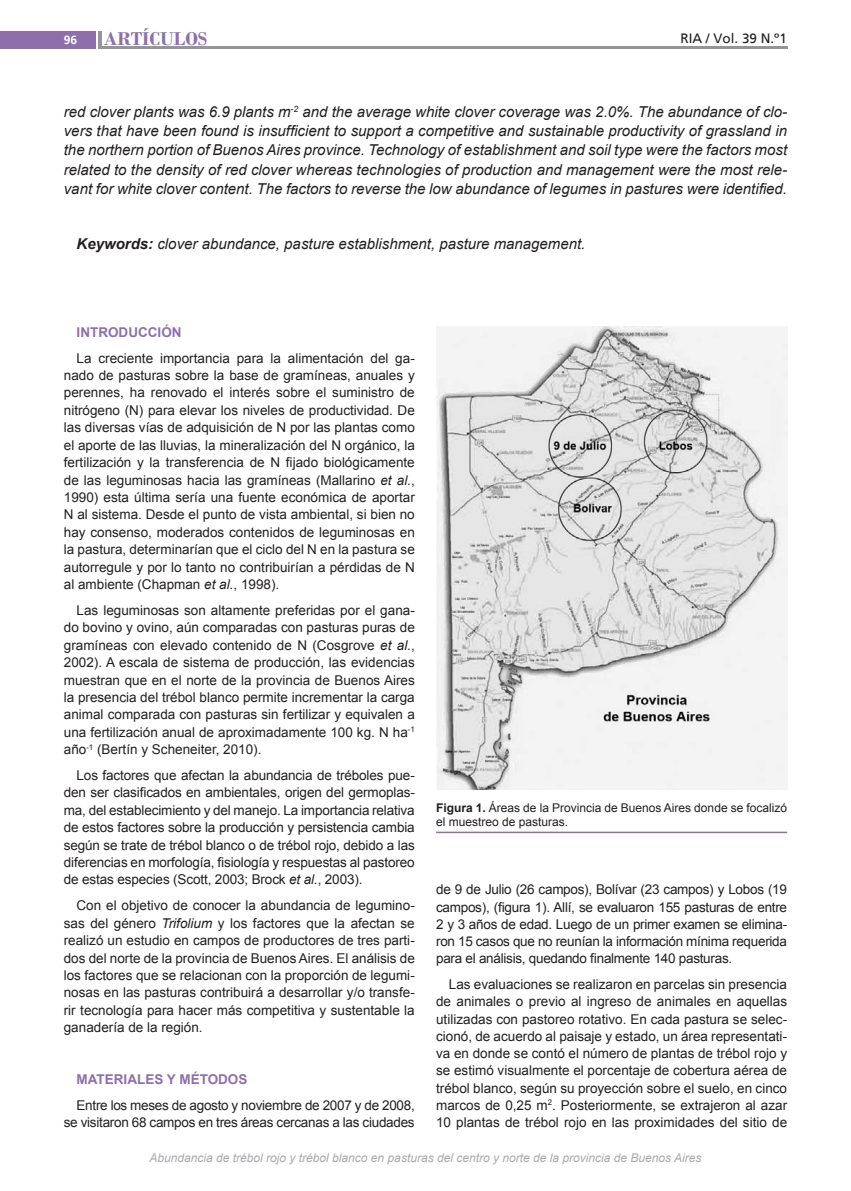
<style>
.page{position:relative;width:851px;height:1191px;background:#fff}
.page>*{position:absolute;margin:0;border:0;box-sizing:border-box;transform-origin:0 0}
.t1{font:700 19.5px "Bodoni";color:#8e6fac}
.t2{font:italic 15px/19px "Arial";color:#231f20;text-align:justify}
.t3{font:13.5px/17.4px "Arial";color:#231f20;text-align:justify}
.t4{font:13.5px/17.4px "Arial";letter-spacing:-.02em;color:#231f20;text-align:right}
.t5{font:700 13.5px "Arial";color:#8e6fac}
.t6{font:13.5px "Frutiger";color:#231f20}
.t7{font:italic 12px "Arial";color:#a8a9ad}
.t8{font:12px/14.4px "Arial";color:#231f20}
.t9{font:700 12px "Frutiger";color:#fff}
.s1{font-weight:700}
.s2{font-style:italic}
</style>
<div class="page">
<div style="left:0;top:31px;width:96px;height:17px;background:#8e6fac"></div>
<hr style="left:98px;top:31px;width:3px;height:17px;background:#939598">
<hr style="left:100px;top:46px;width:687px;height:2px;background:#939598">
<img style="left:436px;top:327px;width:351px;height:462px">
<hr style="left:436px;top:831px;width:351px;height:2px;background:#8e6fac">
<p class="t9" style="left:64px;top:32px;width:15px">96</p>
<h1 class="t1" style="left:104px;top:27px;width:105px">ARTÍCULOS</h1>
<p class="t6" style="left:680px;top:30px;width:108px">RIA / Vol. 39 N.º1</p>
<p class="t2" style="left:64px;top:103px;width:724px">red clover plants was 6.9 plants m<sup>-2</sup> and the average white clover coverage was 2.0%. The abundance of clo&shy;vers that have been found is insufficient to support a competitive and sustainable productivity of grassland in the northern portion of Buenos Aires province. Technology of establishment and soil type were the factors most related to the density of red clover whereas technologies of production and management were the most rele&shy;vant for white clover content. The factors to reverse the low abundance of legumes in pastures were identified.</p>
<p class="t2" style="left:77px;top:234px;width:510px"><span class="s1">Keywords:</span> clover abundance, pasture establishment, pasture management.</p>
<p class="t5" style="left:77px;top:323px;width:106px">INTRODUCCIÓN</p>
<p class="t3" style="left:64px;top:349px;width:352px;text-indent:13px">La creciente importancia para la alimentación del ga&shy;nado de pasturas sobre la base de gramíneas, anuales y perennes, ha renovado el interés sobre el suministro de nitrógeno (N) para elevar los niveles de productividad. De las diversas vías de adquisición de N por las plantas como el aporte de las lluvias, la mineralización del N orgánico, la fertilización y la transferencia de N fijado biológicamente de las leguminosas hacia las gramíneas (Mallarino <span class="s2">et al.</span>, 1990) esta última sería una fuente económica de aportar N al sistema. Desde el punto de vista ambiental, si bien no hay consenso, moderados contenidos de leguminosas en la pastura, determinarían que el ciclo del N en la pastura se autorregule y por lo tanto no contribuirían a pérdidas de N al ambiente (Chapman <span class="s2">et al.</span>, 1998).</p>
<p class="t3" style="left:64px;top:601px;width:352px;text-indent:13px">Las leguminosas son altamente preferidas por el gana&shy;do bovino y ovino, aún comparadas con pasturas puras de gramíneas con elevado contenido de N (Cosgrove <span class="s2">et al.</span>, 2002). A escala de sistema de producción, las evidencias muestran que en el norte de la provincia de Buenos Aires la presencia del trébol blanco permite incrementar la carga animal comparada con pasturas sin fertilizar y equivalen a una fertilización anual de aproximadamente 100 kg. N ha<sup>-1 </sup>año<sup>-1</sup> (Bertín y Scheneiter, 2010).</p>
<p class="t3" style="left:64px;top:766px;width:352px;text-indent:13px">Los factores que afectan la abundancia de tréboles pue&shy;den ser clasificados en ambientales, origen del germoplas&shy;ma, del establecimiento y del manejo. La importancia relativa de estos factores sobre la producción y persistencia cambia según se trate de trébol blanco o de trébol rojo, debido a las diferencias en morfología, fisiología y respuestas al pastoreo de estas especies (Scott, 2003; Brock <span class="s2">et al.</span>, 2003).</p>
<p class="t3" style="left:64px;top:897px;width:352px;text-indent:13px">Con el objetivo de conocer la abundancia de legumino&shy;sas del género <span class="s2">Trifolium</span> y los factores que la afectan se realizó un estudio en campos de productores de tres parti&shy;dos del norte de la provincia de Buenos Aires. El análisis de los factores que se relacionan con la proporción de legumi&shy;nosas en las pasturas contribuirá a desarrollar y/o transfe&shy;rir tecnología para hacer más competitiva y sustentable la ganadería de la región.</p>
<p class="t5" style="left:77px;top:1070px;width:172px">MATERIALES Y MÉTODOS</p>
<p class="t4" style="left:64px;top:1096px;width:352px">Entre los meses de agosto y noviembre de 2007 y de 2008, se visitaron 68 campos en tres áreas cercanas a las ciudades</p>
<p class="t8" style="left:436px;top:800px;width:352px"><span class="s1">Figura 1.</span> Áreas de la Provincia de Buenos Aires donde se focalizó el muestreo de pasturas.</p>
<p class="t3" style="left:436px;top:881px;width:352px">de 9 de Julio (26 campos), Bolívar (23 campos) y Lobos (19 campos), (figura 1). Allí, se evaluaron 155 pasturas de entre 2 y 3 años de edad. Luego de un primer examen se elimina&shy;ron 15 casos que no reunían la información mínima requerida para el análisis, quedando finalmente 140 pasturas.</p>
<p class="t3" style="left:436px;top:975px;width:352px;text-indent:13px">Las evaluaciones se realizaron en parcelas sin presencia de animales o previo al ingreso de animales en aquellas utilizadas con pastoreo rotativo. En cada pastura se selec&shy;cionó, de acuerdo al paisaje y estado, un área representati&shy;va en donde se contó el número de plantas de trébol rojo y se estimó visualmente el porcentaje de cobertura aérea de trébol blanco, según su proyección sobre el suelo, en cinco marcos de 0,25 m<sup>2</sup>. Posteriormente, se extrajeron al azar 10 plantas de trébol rojo en las proximidades del sitio de</p>
<p class="t7" style="left:149px;top:1150px;width:553px">Abundancia de trébol rojo y trébol blanco en pasturas del centro y norte de la provincia de Buenos Aires</p>
</div>
